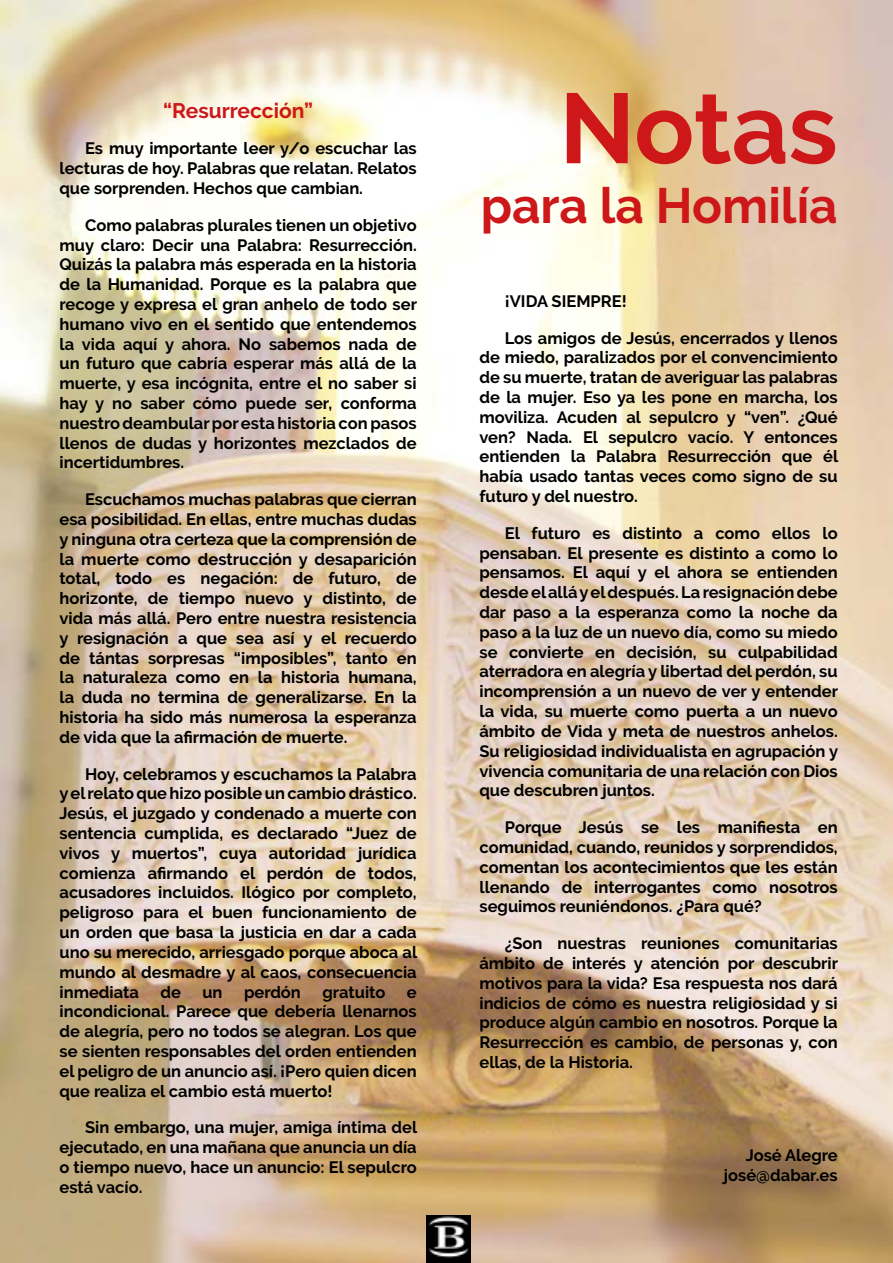
<style>
.page{position:relative;width:893px;height:1263px;background:#fff}
.page>*{position:absolute;margin:0;border:0;box-sizing:border-box;transform-origin:0 0}
.t1{font:700 99px "Raleway";letter-spacing:-.005em;color:#cd1719}
.t2{font:700 49.5px "Raleway";color:#cd1719}
.t3{font:700 21px "Raleway";color:#cd1719}
.t4{font:700 16.5px/19.8px "Raleway";color:#000;text-align:justify}
</style>
<div class="page">
<img style="left:0;top:0;width:893px;height:1263px">
<img style="left:427px;top:1216px;width:44px;height:47px">
<p class="t3" style="left:163px;top:98px;width:152px">“Resurrección”</p>
<p class="t4" style="left:60px;top:139px;width:359px;text-indent:26px">Es muy importante leer y/o escuchar las lecturas de hoy. Palabras que relatan. Relatos que sorprenden. Hechos que cambian.</p>
<p class="t4" style="left:60px;top:215px;width:359px;text-indent:26px">Como palabras plurales tienen un objetivo muy claro: Decir una Palabra: Resurrección.<br>Quizás la palabra más esperada en la historia de la Humanidad. Porque es la palabra que recoge y expresa el gran anhelo de todo ser humano vivo en el sentido que entendemos la vida aquí y ahora. No sabemos nada de un futuro que cabría esperar más allá de la muerte, y esa incógnita, entre el no saber si hay y no saber cómo puede ser, conforma nuestro deambular por esta historia con pasos llenos de dudas y horizontes mezclados de incertidumbres.</p>
<p class="t4" style="left:60px;top:490px;width:359px;text-indent:26px">Escuchamos muchas palabras que cierran esa posibilidad. En ellas, entre muchas dudas y ninguna otra certeza que la comprensión de la muerte como destrucción y desaparición total, todo es negación: de futuro, de horizonte, de tiempo nuevo y distinto, de vida más allá. Pero entre nuestra resistencia y resignación a que sea así y el recuerdo de tántas sorpresas “imposibles”, tanto en la naturaleza como en la historia humana, la duda no termina de generalizarse. En la historia ha sido más numerosa la esperanza de vida que la afirmación de muerte.</p>
<p class="t4" style="left:60px;top:764px;width:359px;text-indent:26px">Hoy, celebramos y escuchamos la Palabra y el relato que hizo posible un cambio drástico.<br>Jesús, el juzgado y condenado a muerte con sentencia cumplida, es declarado “Juez de vivos y muertos”, cuya autoridad jurídica comienza afirmando el perdón de todos, acusadores incluidos. Ilógico por completo, peligroso para el buen funcionamiento de un orden que basa la justicia en dar a cada uno su merecido, arriesgado porque aboca al mundo al desmadre y al caos, consecuencia inmediata</p>
<p class="t4" style="left:160px;top:982px;width:22px">de</p>
<p class="t4" style="left:202px;top:982px;width:22px">un</p>
<p class="t4" style="left:244px;top:982px;width:58px">perdón</p>
<p class="t4" style="left:322px;top:982px;width:64px">gratuito</p>
<p class="t4" style="left:60px;top:982px;width:359px;text-indent:347px">e incondicional. Parece que debería llenarnos de alegría, pero no todos se alegran. Los que se sienten responsables del orden entienden el peligro de un anuncio así. ¡Pero quien dicen que realiza el cambio está muerto!</p>
<p class="t4" style="left:60px;top:1118px;width:359px;text-indent:26px">Sin embargo, una mujer, amiga íntima del ejecutado, en una mañana que anuncia un día o tiempo nuevo, hace un anuncio: El sepulcro está vacío.</p>
<h1 class="t1" style="left:559px;top:72px;width:280px">Notas</h1>
<h2 class="t2" style="left:481px;top:177px;width:358px">para la Homilía</h2>
<p class="t4" style="left:505px;top:291px;width:123px">¡VIDA SIEMPRE!</p>
<p class="t4" style="left:479px;top:328px;width:360px;text-indent:26px">Los amigos de Jesús, encerrados y llenos de miedo, paralizados por el convencimiento de su muerte, tratan de averiguar las palabras de la mujer. Eso ya les pone en marcha, los moviliza. Acuden al sepulcro y “ven”. ¿Qué ven? Nada. El sepulcro vacío. Y entonces entienden la Palabra Resurrección que él había usado tantas veces como signo de su futuro y del nuestro.</p>
<p class="t4" style="left:479px;top:523px;width:360px;text-indent:26px">El futuro es distinto a como ellos lo pensaban. El presente es distinto a como lo pensamos. El aquí y el ahora se entienden desde el allá y el después. La resignación debe dar paso a la esperanza como la noche da paso a la luz de un nuevo día, como su miedo se convierte en decisión, su culpabilidad aterradora en alegría y libertad del perdón, su incomprensión a un nuevo de ver y entender la vida, su muerte como puerta a un nuevo ámbito de Vida y meta de nuestros anhelos.<br>Su religiosidad individualista en agrupación y vivencia comunitaria de una relación con Dios que descubren juntos.</p>
<p class="t4" style="left:479px;top:817px;width:360px;text-indent:26px">Porque Jesús se les manifiesta en comunidad, cuando, reunidos y sorprendidos, comentan los acontecimientos que les están llenando de interrogantes como nosotros seguimos reuniéndonos. ¿Para qué?</p>
<p class="t4" style="left:479px;top:933px;width:360px;text-indent:26px">¿Son nuestras reuniones comunitarias ámbito de interés y atención por descubrir motivos para la vida? Esa respuesta nos dará indicios de cómo es nuestra religiosidad y si produce algún cambio en nosotros. Porque la Resurrección es cambio, de personas y, con ellas, de la Historia.</p>
<p class="t4" style="left:724px;top:1146px;width:115px;text-align:right">José Alegre josé@dabar.es</p>
</div>
